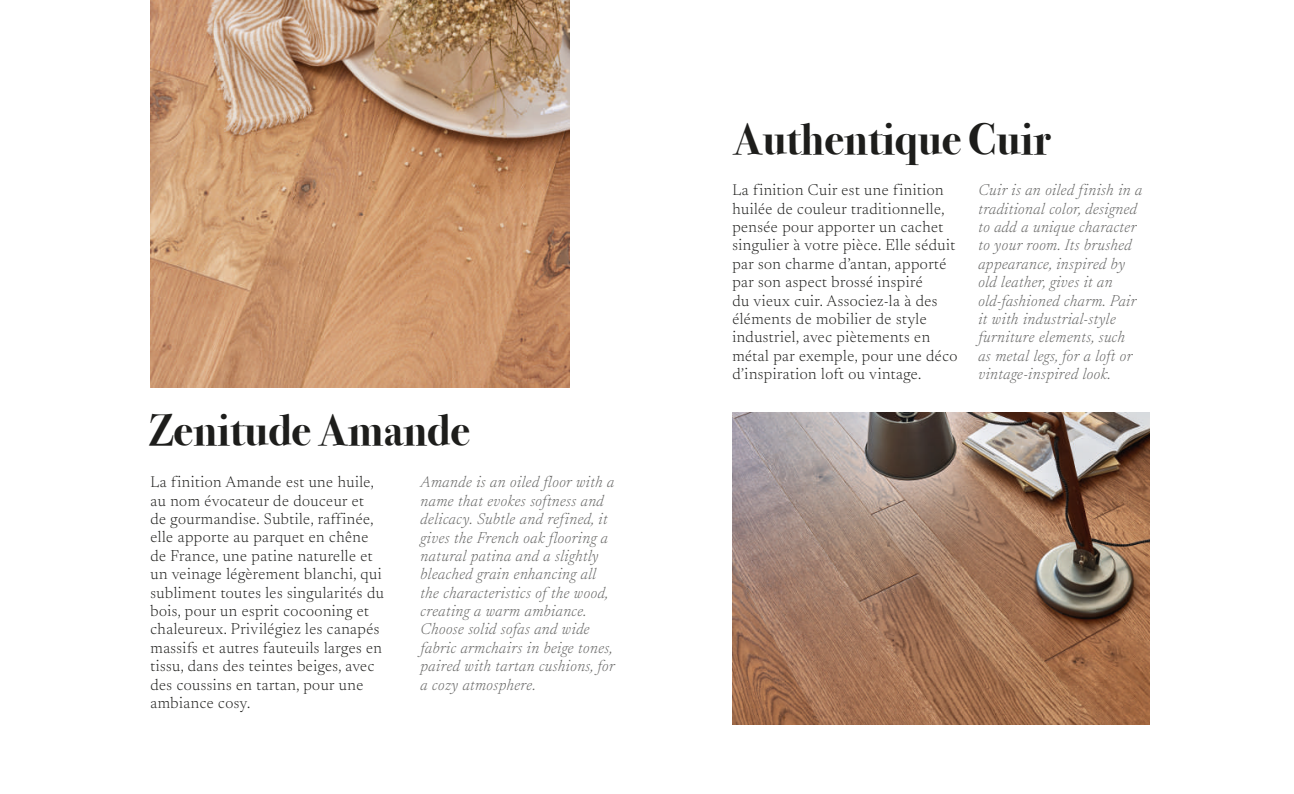
<style>
.page{position:relative;width:1294px;height:794px;background:#fff}
.page>*{position:absolute;margin:0;border:0;box-sizing:border-box;transform-origin:0 0}
.t1{font:700 44.45px "Bodoni Svty Two OSITCTT";color:#1d1d1b}
.t2{font:300 15.75px/18.4px "Newsreader 24 pt";letter-spacing:.03em;color:#1d1d1b}
.t3{font:italic 300 15.75px/18.4px "Newsreader 24 pt";letter-spacing:.03em;color:#646463}
</style>
<div class="page">
<img style="left:150px;top:0;width:420px;height:387px">
<img style="left:732px;top:412px;width:417px;height:312px">
<h1 class="t1" style="left:149px;top:404px;width:322px">Zenitude Amande</h1>
<p class="t2" style="left:150px;top:472px;width:235px">La finition Amande est une huile, au nom évocateur de douceur et<br>de gourmandise. Subtile, raffinée, elle apporte au parquet en chêne de France, une patine naturelle et un veinage légèrement blanchi, qui subliment toutes les singularités du bois, pour un esprit cocooning et chaleureux. Privilégiez les canapés massifs et autres fauteuils larges en tissu, dans des teintes beiges, avec des coussins en tartan, pour une ambiance cosy.</p>
<p class="t3" style="left:421px;top:472px;width:196px">Amande is an oiled floor with a name that evokes softness and delicacy. Subtle and refined, it gives the French oak flooring a natural patina and a slightly bleached grain enhancing all the characteristics of the wood, creating a warm ambiance.<br>Choose solid sofas and wide fabric armchairs in beige tones, paired with tartan cushions, for a cozy atmosphere.</p>
<h1 class="t1" style="left:732px;top:113px;width:320px">Authentique Cuir</h1>
<p class="t2" style="left:732px;top:180px;width:227px">La finition Cuir est une finition huilée de couleur traditionnelle, pensée pour apporter un cachet singulier à votre pièce. Elle séduit par son charme d’antan, apporté par son aspect brossé inspiré<br>du vieux cuir. Associez-la à des éléments de mobilier de style industriel, avec piètements en métal par exemple, pour une déco d’inspiration loft ou vintage.</p>
<p class="t3" style="left:978px;top:180px;width:165px">Cuir is an oiled finish in a traditional color, designed to add a unique character to your room. Its brushed appearance, inspired by old leather, gives it an old-fashioned charm. Pair it with industrial-style furniture elements, such<br>as metal legs, for a loft or vintage-inspired look.</p>
</div>
